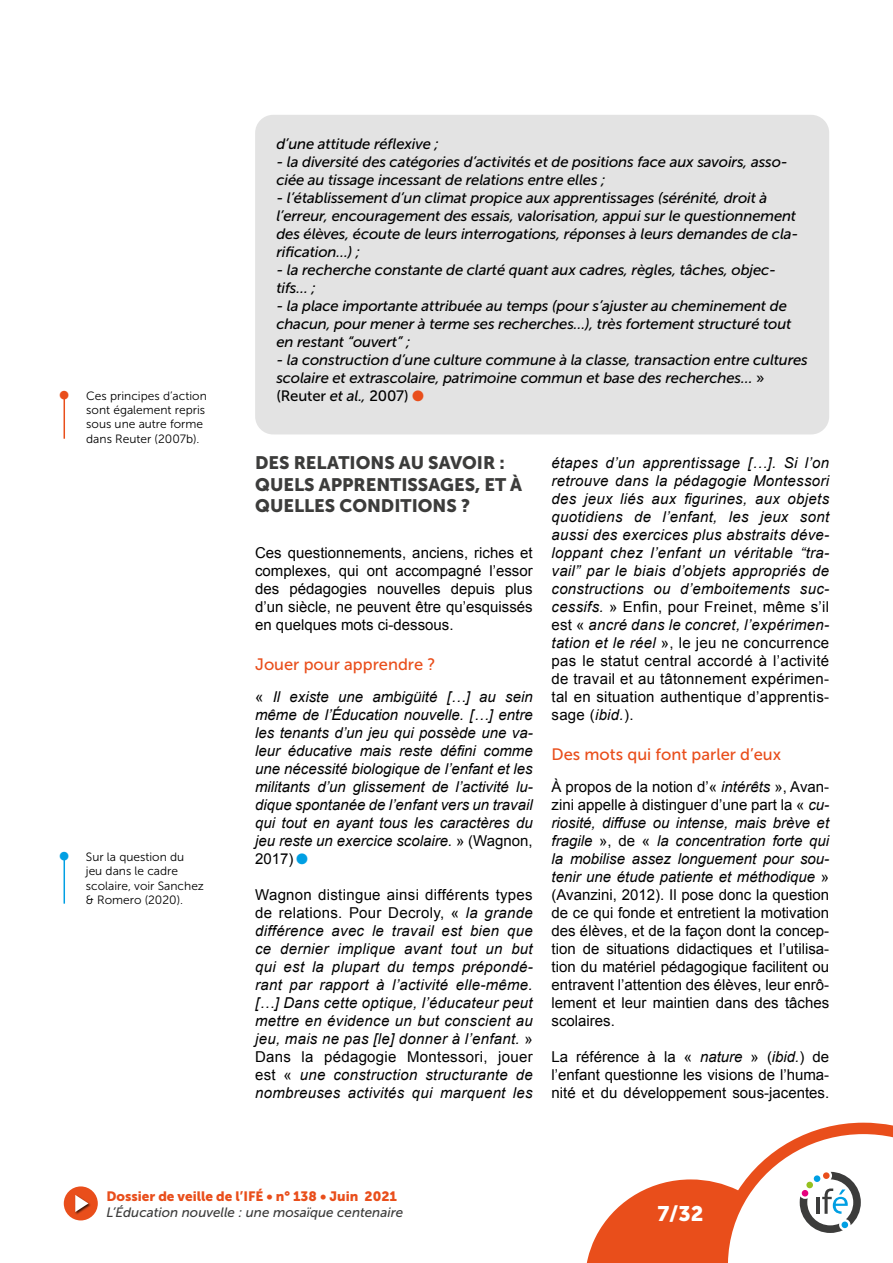
<style>
.page{position:relative;width:893px;height:1263px;background:#fff}
.page>*{position:absolute;margin:0;border:0;box-sizing:border-box;transform-origin:0 0}
.t1{font:21px "Museo Sans 900";color:#fff}
.Titre_3_Sous_Chapitr{font:18px/21.6px "Museo Sans 900";color:#3c3c3b}
.Corps{font:16.5px "Museo Sans 500";color:#e94e1b}
.Corps-2{font:italic 15px/18px "Arial";letter-spacing:.02em;color:#000;text-align:justify}
.Corps-3{font:15px/18px "Arial";color:#000;text-align:justify}
.liste_puce{font:italic 15px/18px "Museo Sans 500";letter-spacing:-.01em;color:#000}
.liste_puce-2{font:15px "Museo Sans 500";letter-spacing:-.01em;color:#000}
.t2{font:italic 13.5px "Museo Sans 500";color:#3c3c3b}
.t3{font:13.5px "Museo Sans 900";color:#e94e1b}
.t4{font:12px/14.4px "Museo Sans 300";color:#000}
.s1{font-style:normal}
.s2{font-style:italic}
.s3{color:#e94e1b}
.s4{color:#009fe3}
</style>
<div class="page">
<div style="left:64px;top:1186px;width:34px;height:34px;background:#e94e1b;border-radius:50%"></div>
<div style="left:75px;top:1194px;width:17px;height:21px;background:#000;opacity:.75"></div>
<svg style="left:75px;top:1195px;width:13px;height:17px"></svg>
<svg style="left:587px;top:1123px;width:306px;height:140px"></svg>
<div style="left:806px;top:1181px;width:7px;height:7px;background:#95c11f;border-radius:50%"></div>
<div style="left:814px;top:1175px;width:6px;height:7px;background:#009fe3;border-radius:50%"></div>
<div style="left:823px;top:1172px;width:7px;height:7px;background:#e94e1b;border-radius:50%"></div>
<div style="left:841px;top:1221px;width:7px;height:7px;background:#009fe3;border-radius:50%"></div>
<div style="left:801px;top:1190px;width:7px;height:7px;background:#e6007d;border-radius:50%"></div>
<div style="left:255px;top:115px;width:574px;height:319px;background:#e3e3e3;border-radius:18px"></div>
<hr style="left:64px;top:398px;width:1px;height:41px;background:#e94e1b">
<hr style="left:64px;top:860px;width:1px;height:44px;background:#009fe3">
<p class="liste_puce" style="left:276px;top:135px;width:164px">d’une attitude réflexive ;</p>
<p class="liste_puce" style="left:276px;top:153px;width:513px">- la diversité des catégories d’activités et de positions face aux savoirs, asso&shy;ciée au tissage incessant de relations entre elles ;</p>
<p class="liste_puce" style="left:276px;top:189px;width:524px">- l’établissement d’un climat propice aux apprentissages (sérénité, droit à l’erreur, encouragement des essais, valorisation, appui sur le questionnement des élèves, écoute de leurs interrogations, réponses à leurs demandes de cla&shy;rification…) ;</p>
<p class="liste_puce" style="left:276px;top:261px;width:501px">- la recherche constante de clarté quant aux cadres, règles, tâches, objec&shy;tifs… ;</p>
<p class="liste_puce" style="left:276px;top:297px;width:517px">- la place importante attribuée au temps (pour s’ajuster au cheminement de chacun, pour mener à terme ses recherches…), très fortement structuré tout en restant “ouvert” ;</p>
<p class="liste_puce" style="left:276px;top:351px;width:533px">- la construction d’une culture commune à la classe, transaction entre cultures scolaire et extrascolaire, patrimoine commun et base des recherches… <span class="s1">»</span></p>
<p class="t4" style="left:86px;top:388px;width:122px">Ces principes d’action</p>
<p class="liste_puce-2" style="left:276px;top:387px;width:149px">(Reuter <span class="s2">et al.,</span> 2007) <span class="s3">●</span></p>
<p class="t4" style="left:86px;top:403px;width:120px">sont également repris sous une autre forme dans Reuter (2007b).</p>
<p class="t4" style="left:86px;top:850px;width:120px">Sur la question du<br>jeu dans le cadre scolaire, voir Sanchez &amp; Romero (2020).</p>
<p class="Titre_3_Sous_Chapitr" style="left:255px;top:452px;width:269px">DES RELATIONS AU SAVOIR :<br>QUELS APPRENTISSAGES, ET À<br>QUELLES CONDITIONS ?</p>
<p class="Corps-3" style="left:255px;top:544px;width:279px">Ces questionnements, anciens, riches et complexes, qui ont accompagné l’essor des pédagogies nouvelles depuis plus d’un siècle, ne peuvent être qu’esquissés en quelques mots ci-dessous.</p>
<p class="Corps" style="left:255px;top:655px;width:182px">Jouer pour apprendre ?</p>
<p class="Corps-2" style="left:255px;top:688px;width:279px"><span class="s1">«</span> Il existe une ambigüité […] au sein même de l’Éducation nouvelle. […] entre les tenants d’un jeu qui possède une va&shy;leur éducative mais reste défini comme une nécessité biologique de l’enfant et les militants d’un glissement de l’activité lu&shy;dique spontanée de l’enfant vers un travail qui tout en ayant tous les caractères du jeu reste un exercice scolaire. <span class="s1">» (Wagnon, 2017)</span> <span class="s4">●</span></p>
<p class="Corps-2" style="left:255px;top:886px;width:279px"><span class="s1">Wagnon distingue ainsi différents types de relations. Pour Decroly, «</span> la grande différence avec le travail est bien que ce dernier implique avant tout un but qui est la plupart du temps prépondé&shy;rant par rapport à l’activité elle-même. […] Dans cette optique, l’éducateur peut mettre en évidence un but conscient au jeu, mais ne pas [le] donner à l’enfant. <span class="s1">» Dans la pédagogie Montessori, jouer est «</span> une construction structurante de nombreuses activités qui marquent les</p>
<p class="Corps-2" style="left:551px;top:454px;width:279px">étapes d’un apprentissage […]. Si l’on retrouve dans la pédagogie Montessori des jeux liés aux figurines, aux objets quotidiens de l’enfant, les jeux sont aussi des exercices plus abstraits déve&shy;loppant chez l’enfant un véritable “tra&shy;vail” par le biais d’objets appropriés de constructions ou d’emboitements suc&shy;cessifs. <span class="s1">» Enfin, pour Freinet, même s’il est «</span> ancré dans le concret, l’expérimen&shy;tation et le réel <span class="s1">», le jeu ne concurrence pas le statut central accordé à l’activité de travail et au tâtonnement expérimen&shy;tal en situation authentique d’apprentis&shy;sage (</span>ibid.<span class="s1">).</span></p>
<p class="Corps" style="left:551px;top:745px;width:231px">Des mots qui font parler d’eux</p>
<p class="Corps-3" style="left:551px;top:778px;width:279px">À propos de la notion d’« <span class="s2">intérêts</span> », Avan&shy;zini appelle à distinguer d’une part la « <span class="s2">cu&shy;riosité, diffuse ou intense, mais brève et fragile</span> », de « <span class="s2">la concentration forte qui la mobilise assez longuement pour sou&shy;tenir une étude patiente et méthodique</span> » (Avanzini, 2012). Il pose donc la question de ce qui fonde et entretient la motivation des élèves, et de la façon dont la concep&shy;tion de situations didactiques et l’utilisa&shy;tion du matériel pédagogique facilitent ou entravent l’attention des élèves, leur enrô&shy;lement et leur maintien dans des tâches scolaires.</p>
<p class="Corps-3" style="left:551px;top:1048px;width:279px">La référence à la « <span class="s2">nature</span> » (<span class="s2">ibid.</span>) de l’enfant questionne les visions de l’huma&shy;nité et du développement sous-jacentes.</p>
<p class="t3" style="left:106px;top:1188px;width:292px">Dossier de veille de l’IFÉ • n° 138 • Juin 2021</p>
<p class="t2" style="left:106px;top:1205px;width:298px">L’Éducation nouvelle : une mosaïque centenaire</p>
<h1 class="t1" style="left:657px;top:1202px;width:47px">7/32</h1>
</div>
